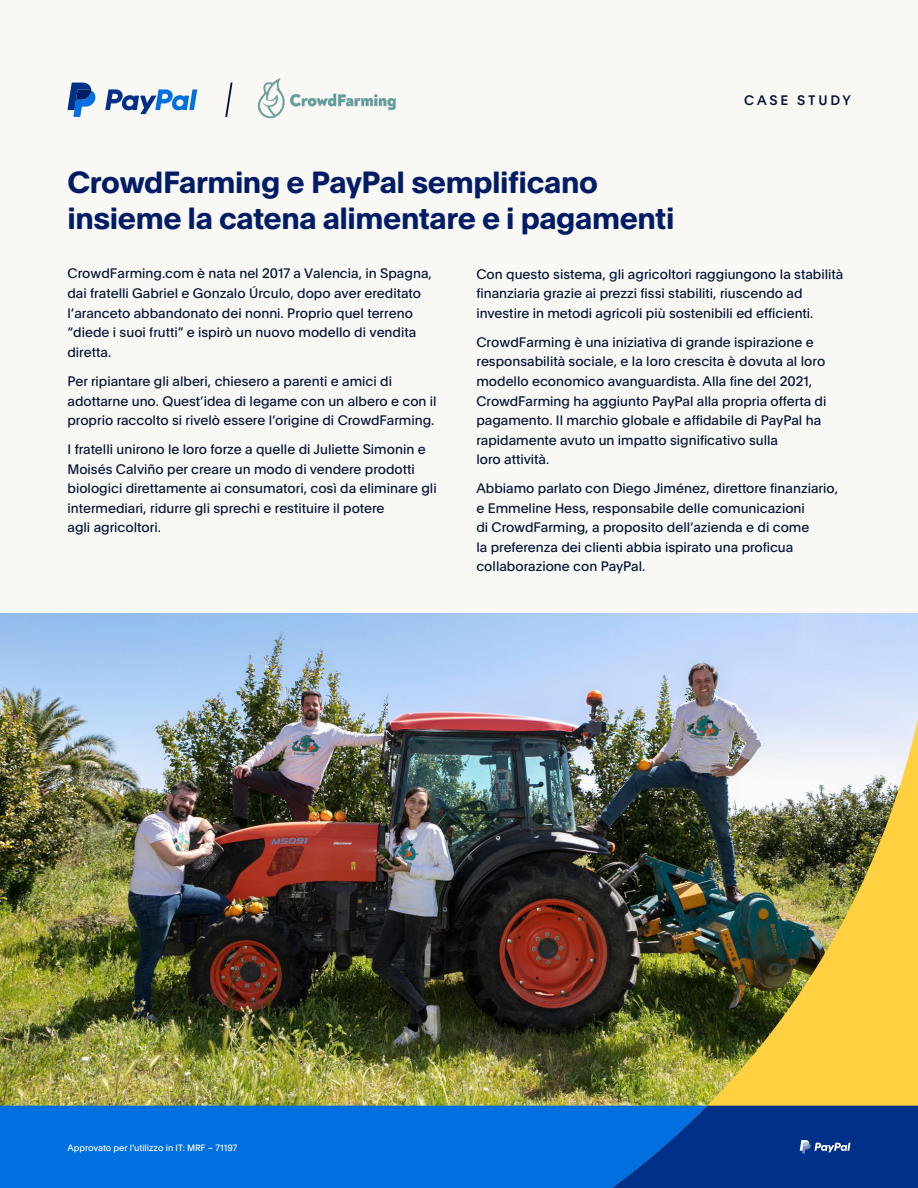
<style>
.page{position:relative;width:918px;height:1188px;background:#faf8f5}
.page>*{position:absolute;margin:0;border:0;box-sizing:border-box;transform-origin:0 0}
.Source_Note_Copy_-_G{font:700 30px/36px "Pay Pal Open";letter-spacing:-.015em;color:#001c64}
.Body_Copy_-_Dark_Gra{font:13.5px/19.5px "Pay Pal Open";color:#001435}
.Source_Note_Copy_-_G-2{font:500 13.5px "Pay Pal Open";letter-spacing:.21em;color:#001435}
.MRF{font:9px "Pay Pal Open";color:#fff}
</style>
<div class="page">
<img style="left:0;top:614px;width:591px;height:492px">
<img style="left:591px;top:613px;width:327px;height:493px">
<div style="left:0;top:1106px;width:591px;height:82px;background:#0070e0"></div>
<svg style="left:591px;top:1106px;width:327px;height:82px;background:#023f9b"></svg>
<svg style="left:225px;top:82px;width:8px;height:35px"></svg>
<svg style="left:105px;top:89px;width:92px;height:25px"></svg>
<svg style="left:68px;top:83px;width:28px;height:34px"></svg>
<img style="left:257px;top:78px;width:139px;height:41px">
<p class="Source_Note_Copy_-_G-2" style="left:744px;top:91px;width:108px">CASE STUDY</p>
<p class="Source_Note_Copy_-_G" style="left:68px;top:162px;width:608px">CrowdFarming e PayPal semplificano insieme la catena alimentare e i pagamenti</p>
<p class="Body_Copy_-_Dark_Gra" style="left:68px;top:263px;width:366px">CrowdFarming.com è nata nel 2017 a Valencia, in Spagna, dai fratelli Gabriel e Gonzalo Úrculo, dopo aver ereditato l’aranceto abbandonato dei nonni. Proprio quel terreno “diede i suoi frutti” e ispirò un nuovo modello di vendita diretta.</p>
<p class="Body_Copy_-_Dark_Gra" style="left:67px;top:371px;width:371px">Per ripiantare gli alberi, chiesero a parenti e amici di adottarne uno. Quest’idea di legame con un albero e con il proprio raccolto si rivelò essere l’origine di CrowdFarming.</p>
<p class="Body_Copy_-_Dark_Gra" style="left:67px;top:439px;width:371px">I fratelli unirono le loro forze a quelle di Juliette Simonin e Moisés Calviño per creare un modo di vendere prodotti biologici direttamente ai consumatori, così da eliminare gli intermediari, ridurre gli sprechi e restituire il potere<br>agli agricoltori.</p>
<p class="Body_Copy_-_Dark_Gra" style="left:476px;top:264px;width:369px">Con questo sistema, gli agricoltori raggiungono la stabilità finanziaria grazie ai prezzi fissi stabiliti, riuscendo ad investire in metodi agricoli più sostenibili ed efficienti.</p>
<p class="Body_Copy_-_Dark_Gra" style="left:476px;top:332px;width:352px">CrowdFarming è una iniziativa di grande ispirazione e responsabilità sociale, e la loro crescita è dovuta al loro modello economico avanguardista. Alla fine del 2021, CrowdFarming ha aggiunto PayPal alla propria offerta di pagamento. Il marchio globale e affidabile di PayPal ha rapidamente avuto un impatto significativo sulla<br>loro attività.</p>
<p class="Body_Copy_-_Dark_Gra" style="left:476px;top:478px;width:363px">Abbiamo parlato con Diego Jiménez, direttore finanziario, e Emmeline Hess, responsabile delle comunicazioni<br>di CrowdFarming, a proposito dell’azienda e di come<br>la preferenza dei clienti abbia ispirato una proficua collaborazione con PayPal.</p>
<p class="MRF" style="left:68px;top:1142px;width:171px">Approvato per l’utilizzo in IT: MRF – 71197</p>
</div>
